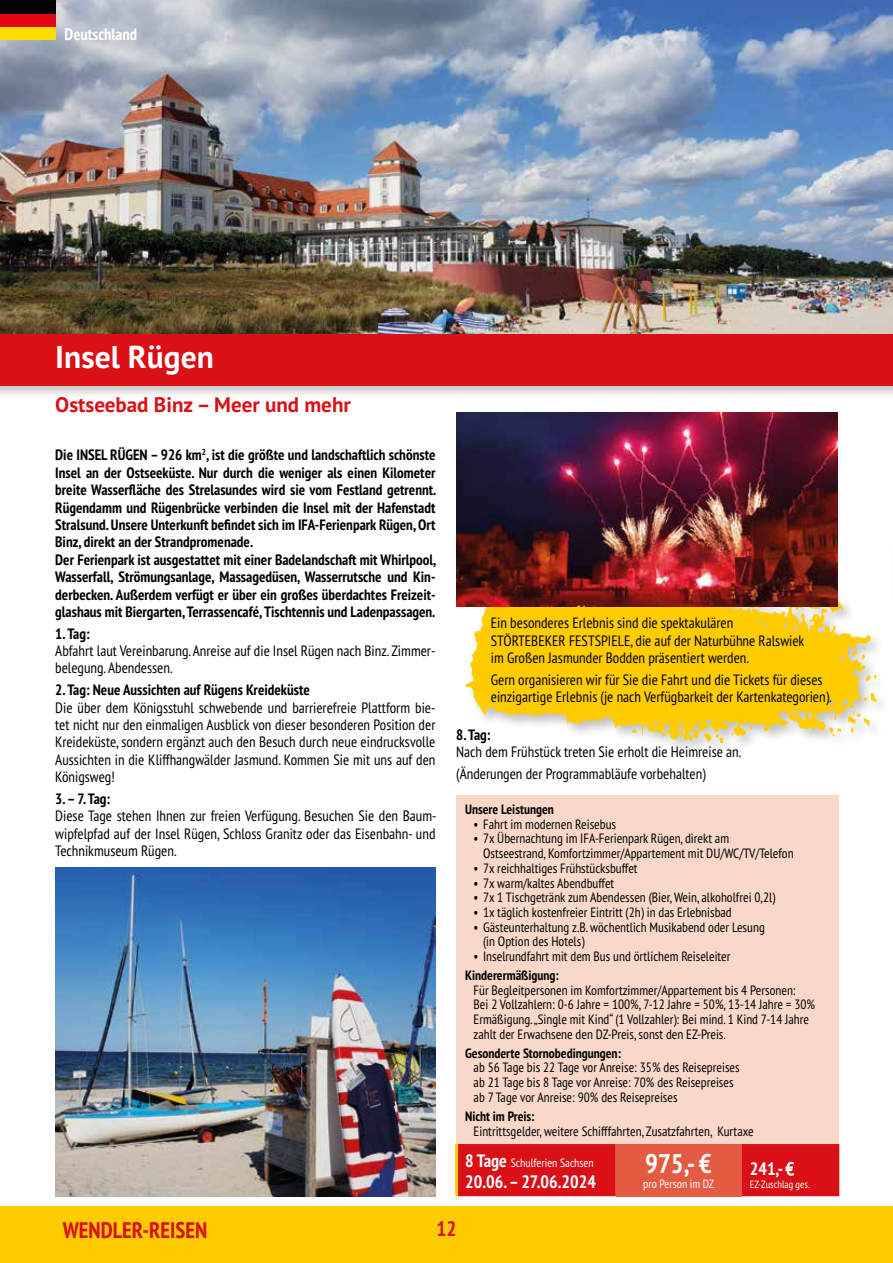
<style>
.page{position:relative;width:893px;height:1263px;background:#fff}
.page>*{position:absolute;margin:0;border:0;box-sizing:border-box;transform-origin:0 0}
.t1{font:700 31.5px "PT Sans Pro";color:#fff}
.t2{font:700 condensed 27px "PT Sans Pro";color:#fff}
.t3{font:700 condensed 22.5px "PT Sans Pro";color:#d91016}
.t4{font:700 21px "PT Sans Pro";color:#d91016}
.t5{font:700 condensed 21px "PT Sans Pro";color:#d91016}
.t6{font:700 condensed 18px "PT Sans Pro";color:#fff}
.t7{font:700 condensed 16.5px "PT Sans Pro";color:#fff}
.t8{font:condensed 15px/17.4px "PT Sans Pro";color:#000}
.t9{font:700 condensed 15px/17.4px "PT Sans Pro";color:#000}
.t10{font:condensed 13.5px/14.7px "PT Sans Pro";color:#000}
.t11{font:700 condensed 13.5px "PT Sans Pro";color:#000}
.t12{font:condensed 12px "PT Sans Pro";color:#fff}
.t13{font:condensed 10.5px "PT Sans Pro";color:#fff}
.s1{font-weight:700;font-size:18px}
.s2{font-weight:400}
</style>
<div class="page">
<div style="left:0;top:1206px;width:893px;height:57px;background:#fc0"></div>
<svg style="left:466px;top:600px;width:410px;height:143px;background:#f9d33a"></svg>
<div style="left:457px;top:795px;width:382px;height:349px;background:#f9d8ca"></div>
<div style="left:458px;top:1144px;width:381px;height:52px;background:#d91016"></div>
<div style="left:616px;top:1144px;width:125px;height:52px;background:#e35c41"></div>
<hr style="left:455px;top:1144px;width:3px;height:52px;background:#fc0">
<img style="left:55px;top:867px;width:381px;height:329px">
<img style="left:456px;top:412px;width:382px;height:194px">
<img style="left:0;top:0;width:892px;height:331px">
<div style="left:0;top:331px;width:893px;height:69px;background:#000;opacity:.25"></div>
<div style="left:0;top:334px;width:893px;height:51px;background:#d91016"></div>
<div style="left:0;top:27px;width:56px;height:13px;background:#fd0"></div>
<div style="left:0;top:13px;width:56px;height:14px;background:#e30613"></div>
<div style="left:0;top:0;width:56px;height:13px;background:#000"></div>
<hr style="left:892px;top:0;width:1px;height:569px;background:#ededed">
<hr style="left:890px;top:538px;width:3px;height:69px;background:#fefefe">
<p class="t7" style="left:65px;top:23px;width:74px">Deutschland</p>
<h1 class="t1" style="left:55px;top:336px;width:160px">Insel Rügen</h1>
<h3 class="t4" style="left:55px;top:391px;width:297px">Ostseebad Binz – Meer und mehr</h3>
<p class="t9" style="left:55px;top:446px;width:383px">Die INSEL RÜGEN – 926 km<sup>2</sup>, ist die größte und landschaftlich schönste Insel an der Ostseeküste. Nur durch die weniger als einen Kilometer breite Wasserfläche des Strelasundes wird sie vom Festland getrennt.<br>Rügendamm und Rügenbrücke verbinden die Insel mit der Hafenstadt Stralsund. Unsere Unterkunft befindet sich im IFA-Ferienpark Rügen, Ort Binz, direkt an der Strandpromenade.<br>Der Ferienpark ist ausgestattet mit einer Badelandschaft mit Whirlpool, Wasserfall, Strömungsanlage, Massagedüsen, Wasserrutsche und Kin&shy;derbecken. Außerdem verfügt er über ein großes überdachtes Freizeit&shy;glashaus mit Biergarten, Terrassencafé, Tischtennis und Ladenpassagen.</p>
<p class="t9" style="left:55px;top:624px;width:36px">1. Tag:</p>
<p class="t8" style="left:55px;top:642px;width:382px">Abfahrt laut Vereinbarung. Anreise auf die Insel Rügen nach Binz. Zimmer&shy;belegung. Abendessen.</p>
<p class="t9" style="left:55px;top:681px;width:256px">2. Tag: Neue Aussichten auf Rügens Kreideküste</p>
<p class="t8" style="left:55px;top:698px;width:382px;text-align:justify">Die über dem Königsstuhl schwebende und barrierefreie Plattform bie&shy;tet nicht nur den einmaligen Ausblick von dieser besonderen Position der Kreideküste, sondern ergänzt auch den Besuch durch neue eindrucksvolle Aussichten in die Kliffhangwälder Jasmund. Kommen Sie mit uns auf den Königsweg!</p>
<p class="t9" style="left:55px;top:789px;width:57px">3. – 7. Tag:</p>
<p class="t8" style="left:55px;top:807px;width:383px;text-align:justify">Diese Tage stehen Ihnen zur freien Verfügung. Besuchen Sie den Baum&shy;wipfelpfad auf der Insel Rügen, Schloss Granitz oder das Eisenbahn- und Technikmuseum Rügen.</p>
<p class="t8" style="left:491px;top:614px;width:315px">Ein besonderes Erlebnis sind die spektakulären<br>STÖRTEBEKER FESTSPIELE, die auf der Naturbühne Ralswiek im Großen Jasmunder Bodden präsentiert werden.</p>
<p class="t8" style="left:491px;top:670px;width:343px">Gern organisieren wir für Sie die Fahrt und die Tickets für dieses einzigartige Erlebnis (je nach Verfügbarkeit der Kartenkategorien).</p>
<p class="t9" style="left:456px;top:725px;width:36px">8. Tag:</p>
<p class="t8" style="left:456px;top:740px;width:287px;line-height:21.6px">Nach dem Frühstück treten Sie erholt die Heimreise an. (Änderungen der Programmabläufe vorbehalten)</p>
<p class="t11" style="left:465px;top:800px;width:90px">Unsere Leistungen</p>
<p class="t10" style="left:474px;top:816px;width:144px">• Fahrt im modernen Reisebus</p>
<p class="t10" style="left:483px;top:831px;width:312px;text-indent:-9px">• 7x Übernachtung im IFA-Ferienpark Rügen, direkt am<br>Ostseestrand, Komfortzimmer/Appartement mit DU/WC/TV/Telefon</p>
<p class="t10" style="left:474px;top:860px;width:165px">• 7x reichhaltiges Frühstücksbuffet</p>
<p class="t10" style="left:474px;top:875px;width:142px">• 7x warm/kaltes Abendbuffet</p>
<p class="t10" style="left:474px;top:890px;width:303px">• 7x 1 Tischgetränk zum Abendessen (Bier, Wein, alkoholfrei 0,2l)</p>
<p class="t10" style="left:474px;top:904px;width:260px">• 1x täglich kostenfreier Eintritt (2h) in das Erlebnisbad</p>
<p class="t10" style="left:483px;top:919px;width:283px;text-indent:-9px">• Gästeunterhaltung z.B. wöchentlich Musikabend oder Lesung (in Option des Hotels)</p>
<p class="t10" style="left:474px;top:948px;width:258px">• Inselrundfahrt mit dem Bus und örtlichem Reiseleiter</p>
<p class="t11" style="left:465px;top:966px;width:95px">Kinderermäßigung:</p>
<p class="t10" style="left:474px;top:982px;width:343px">Für Begleitpersonen im Komfortzimmer/Appartement bis 4 Personen:<br>Bei 2 Vollzahlern: 0-6 Jahre = 100%, 7-12 Jahre = 50%, 13-14 Jahre = 30% Ermäßigung. „Single mit Kind“ (1 Vollzahler): Bei mind. 1 Kind 7-14 Jahre zahlt der Erwachsene den DZ-Preis, sonst den EZ-Preis.</p>
<p class="t11" style="left:465px;top:1044px;width:157px">Gesonderte Stornobedingungen:</p>
<p class="t10" style="left:474px;top:1060px;width:268px">ab 56 Tage bis 22 Tage vor Anreise: 35% des Reisepreises ab 21 Tage bis 8 Tage vor Anreise: 70% des Reisepreises ab 7 Tage vor Anreise: 90% des Reisepreises</p>
<p class="t11" style="left:465px;top:1107px;width:71px">Nicht im Preis:</p>
<p class="t10" style="left:474px;top:1123px;width:281px">Eintrittsgelder, weitere Schifffahrten, Zusatzfahrten, Kurtaxe</p>
<p class="t12" style="left:465px;top:1155px;width:130px"><span class="s1">8 Tage</span> Schulferien Sachsen</p>
<h3 class="t6" style="left:465px;top:1169px;width:132px">20.06. – 27.06.2024</h3>
<h2 class="t2" style="left:645px;top:1146px;width:68px">975,- €</h2>
<p class="t12" style="left:643px;top:1176px;width:72px">pro Person im DZ</p>
<h3 class="t6" style="left:750px;top:1157px;width:45px">241,- <span class="s2">€</span></h3>
<p class="t13" style="left:750px;top:1177px;width:62px">EZ-Zuschlag ges.</p>
<h3 class="t3" style="left:63px;top:1215px;width:146px">WENDLER-REISEN</h3>
<h3 class="t5" style="left:436px;top:1215px;width:22px">12</h3>
</div>
